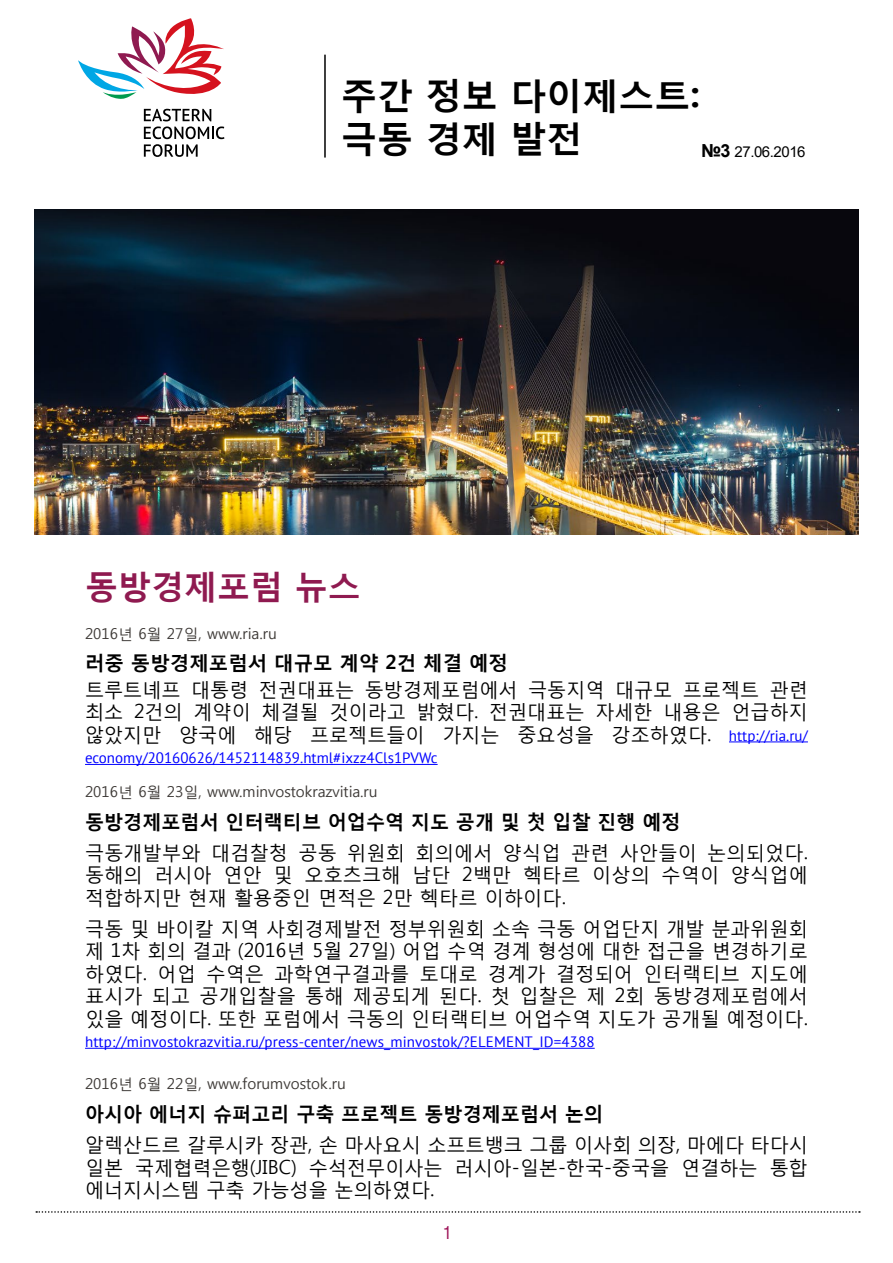
<style>
.page{position:relative;width:893px;height:1263px;background:#fff}
.page>*{position:absolute;margin:0;border:0;box-sizing:border-box;transform-origin:0 0}
.t1{font:700 36px/43.2px "Malgun Gothic";color:#000}
.t2{font:700 33px "Malgun Gothic";color:#8f1a50}
.t3{font:19.5px/22.5px "Malgun Gothic";letter-spacing:.005em;color:#000;text-align:justify}
.t4{font:700 19.5px "Malgun Gothic";color:#000}
.t5{font:18px "Helios Cond";color:#9e1459}
.t6{font:15px "PT Sans";color:#00f}
.t7{font:15px "Malgun Gothic";color:#3d3936}
.t8{font:15px "Arial";letter-spacing:-.03em;color:#000}
.s1{font-weight:700;font-size:18px}
.s2{font-family:"PT Sans";font-size:15px;color:#00f}
</style>
<div class="page">
<svg style="left:36px;top:1211px;width:824px;height:2px"></svg>
<img style="left:34px;top:209px;width:825px;height:326px">
<hr style="left:324px;top:55px;width:2px;height:103px;background:#000">
<hr style="left:729px;top:741px;width:79px;height:1px;background:#00f">
<hr style="left:85px;top:764px;width:353px;height:1px;background:#00f">
<hr style="left:85px;top:1048px;width:510px;height:1px;background:#00f">
<svg style="left:78px;top:18px;width:146px;height:81px"></svg>
<svg style="left:144px;top:109px;width:80px;height:48px"></svg>
<h1 class="t1" style="left:341px;top:72px;width:360px">주간 정보 다이제스트: 극동 경제 발전</h1>
<p class="t8" style="left:701px;top:141px;width:106px"><span class="s1">№3</span> 27.06.2016</p>
<h2 class="t2" style="left:85px;top:566px;width:277px">동방경제포럼 뉴스</h2>
<p class="t7" style="left:85px;top:625px;width:193px">2016년 6월 27일, www.ria.ru</p>
<p class="t4" style="left:85px;top:650px;width:424px">러중 동방경제포럼서 대규모 계약 2건 체결 예정</p>
<p class="t3" style="left:85px;top:678px;width:724px">트루트녜프 대통령 전권대표는 동방경제포럼에서 극동지역 대규모 프로젝트 관련 최소 2건의 계약이 체결될 것이라고 밝혔다. 전권대표는 자세한 내용은 언급하지 않았지만 양국에 해당 프로젝트들이 가지는 중요성을 강조하였다. <span class="s2">http://ria.ru/</span></p>
<p class="t6" style="left:85px;top:748px;width:354px">economy/20160626/1452114839.html#ixzz4Cls1PVWc</p>
<p class="t7" style="left:85px;top:783px;width:294px">2016년 6월 23일, www.minvostokrazvitia.ru</p>
<p class="t4" style="left:85px;top:809px;width:597px">동방경제포럼서 인터랙티브 어업수역 지도 공개 및 첫 입찰 진행 예정</p>
<p class="t3" style="left:85px;top:841px;width:724px">극동개발부와 대검찰청 공동 위원회 회의에서 양식업 관련 사안들이 논의되었다. 동해의 러시아 연안 및 오호츠크해 남단 2백만 헥타르 이상의 수역이 양식업에 적합하지만 현재 활용중인 면적은 2만 헥타르 이하이다.</p>
<p class="t3" style="left:85px;top:917px;width:724px">극동 및 바이칼 지역 사회경제발전 정부위원회 소속 극동 어업단지 개발 분과위원회 제 1차 회의 결과 (2016년 5월 27일) 어업 수역 경계 형성에 대한 접근을 변경하기로 하였다. 어업 수역은 과학연구결과를 토대로 경계가 결정되어 인터랙티브 지도에 표시가 되고 공개입찰을 통해 제공되게 된다. 첫 입찰은 제 2회 동방경제포럼에서 있을 예정이다. 또한 포럼에서 극동의 인터랙티브 어업수역 지도가 공개될 예정이다.</p>
<p class="t6" style="left:85px;top:1032px;width:511px">http://minvostokrazvitia.ru/press-center/news_minvostok/?ELEMENT_ID=4388</p>
<p class="t7" style="left:85px;top:1075px;width:262px">2016년 6월 22일, www.forumvostok.ru</p>
<p class="t4" style="left:85px;top:1101px;width:520px">아시아 에너지 슈퍼고리 구축 프로젝트 동방경제포럼서 논의</p>
<p class="t3" style="left:85px;top:1133px;width:724px">알렉산드르 갈루시카 장관, 손 마사요시 소프트뱅크 그룹 이사회 의장, 마에다 타다시 일본 국제협력은행(JIBC) 수석전무이사는 러시아-일본-한국-중국을 연결하는 통합 에너지시스템 구축 가능성을 논의하였다.</p>
<p class="t5" style="left:443px;top:1221px;width:10px">1</p>
</div>
